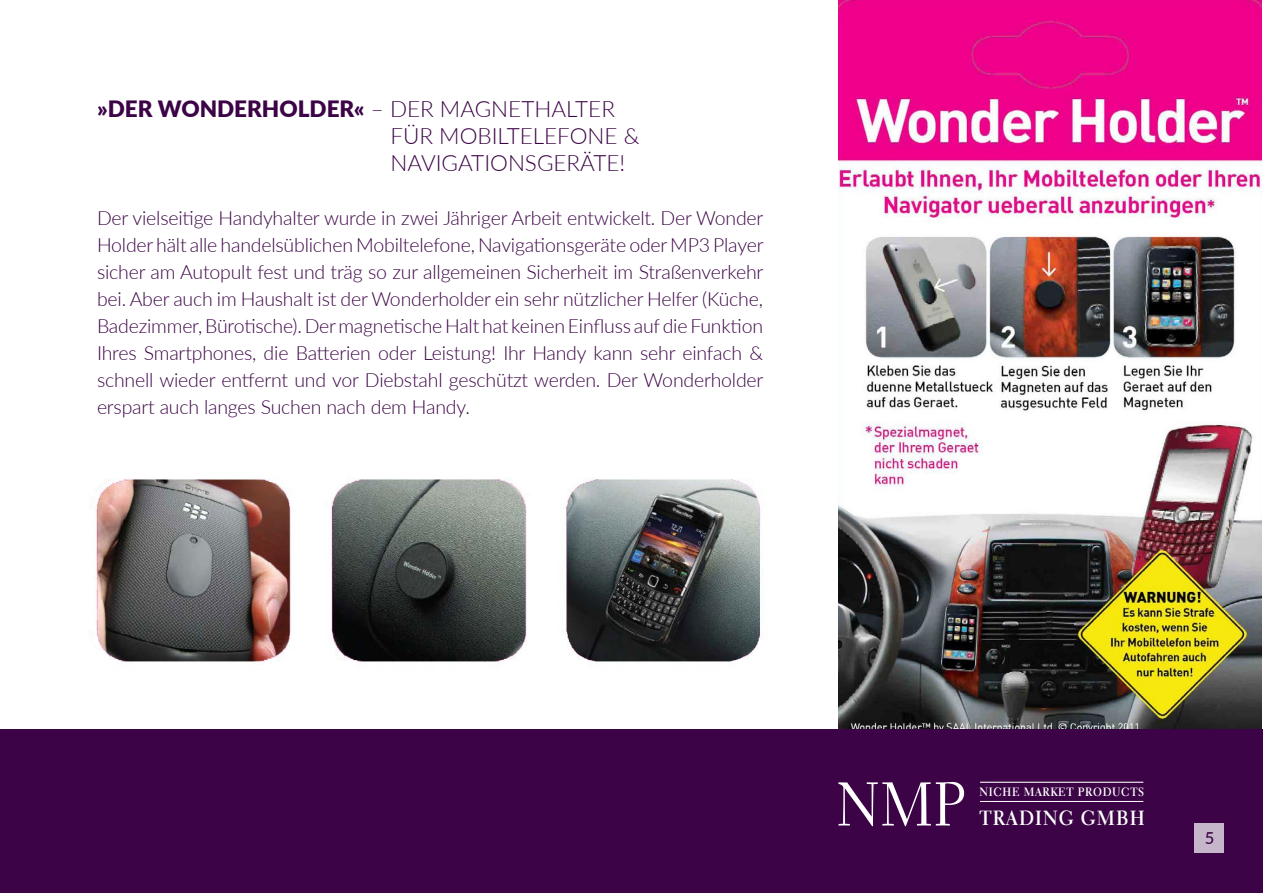
<style>
.page{position:relative;width:1263px;height:893px;background:#fff}
.page>*{position:absolute;margin:0;border:0;box-sizing:border-box;transform-origin:0 0}
.t1{font:61.5px "Electra LT Std";color:#fff;scale:.92 1}
.t2{font:300 22.5px/27px "Lato";color:#3c0446}
.t3{font:700 20.4px "Electra LT Std";letter-spacing:.06em;color:#fff;scale:.9 1}
.t4{font:300 19.5px/27px "Lato";letter-spacing:-.01em;color:#3c0446;text-align:justify}
.t5{font:500 16.5px "Lato";color:#3c0446}
.t6{font:700 12px "Electra LT Std";letter-spacing:.06em;color:#fff;scale:.9 1}
.s1{font-weight:900}
</style>
<div class="page">
<img style="left:838px;top:0;width:424px;height:729px">
<img style="left:90px;top:479px;width:671px;height:185px">
<div style="left:0;top:729px;width:1263px;height:164px;background:#3c0446"></div>
<hr style="left:980px;top:782px;width:163px;height:1px;background:#fff">
<hr style="left:980px;top:801px;width:163px;height:1px;background:#fff">
<div style="left:1194px;top:824px;width:30px;height:29px;background:#c6b6c9"></div>
<p class="t2" style="left:390px;top:95px;width:250px;text-indent:-293px"><span class="s1">»DER WONDERHOLDER«</span> – DER MAGNETHALTER<br>FÜR MOBILTELEFONE &amp;<br>NAVIGATIONSGERÄTE!</p>
<p class="t4" style="left:97px;top:204px;width:668px">Der vielseitige Handyhalter wurde in zwei Jähriger Arbeit entwickelt. Der Wonder Holder hält alle handelsüblichen Mobiltelefone, Navigationsgeräte oder MP3 Player sicher am Autopult fest und träg so zur allgemeinen Sicherheit im Straßenverkehr bei. Aber auch im Haushalt ist der Wonderholder ein sehr nützlicher Helfer (Küche, Badezimmer, Bürotische). Der magnetische Halt hat keinen Einfluss auf die Funktion Ihres Smartphones, die Batterien oder Leistung! Ihr Handy kann sehr einfach &amp; schnell wieder entfernt und vor Diebstahl geschützt werden. Der Wonderholder erspart auch langes Suchen nach dem Handy.</p>
<p class="t1" style="left:836px;top:767px;width:142px">NMP</p>
<p class="t6" style="left:979px;top:785px;width:185px">NICHE MARKET PRODUCTS</p>
<p class="t3" style="left:979px;top:806px;width:185px">TRADING GMBH</p>
<p class="t5" style="left:1205px;top:826px;width:11px">5</p>
</div>
